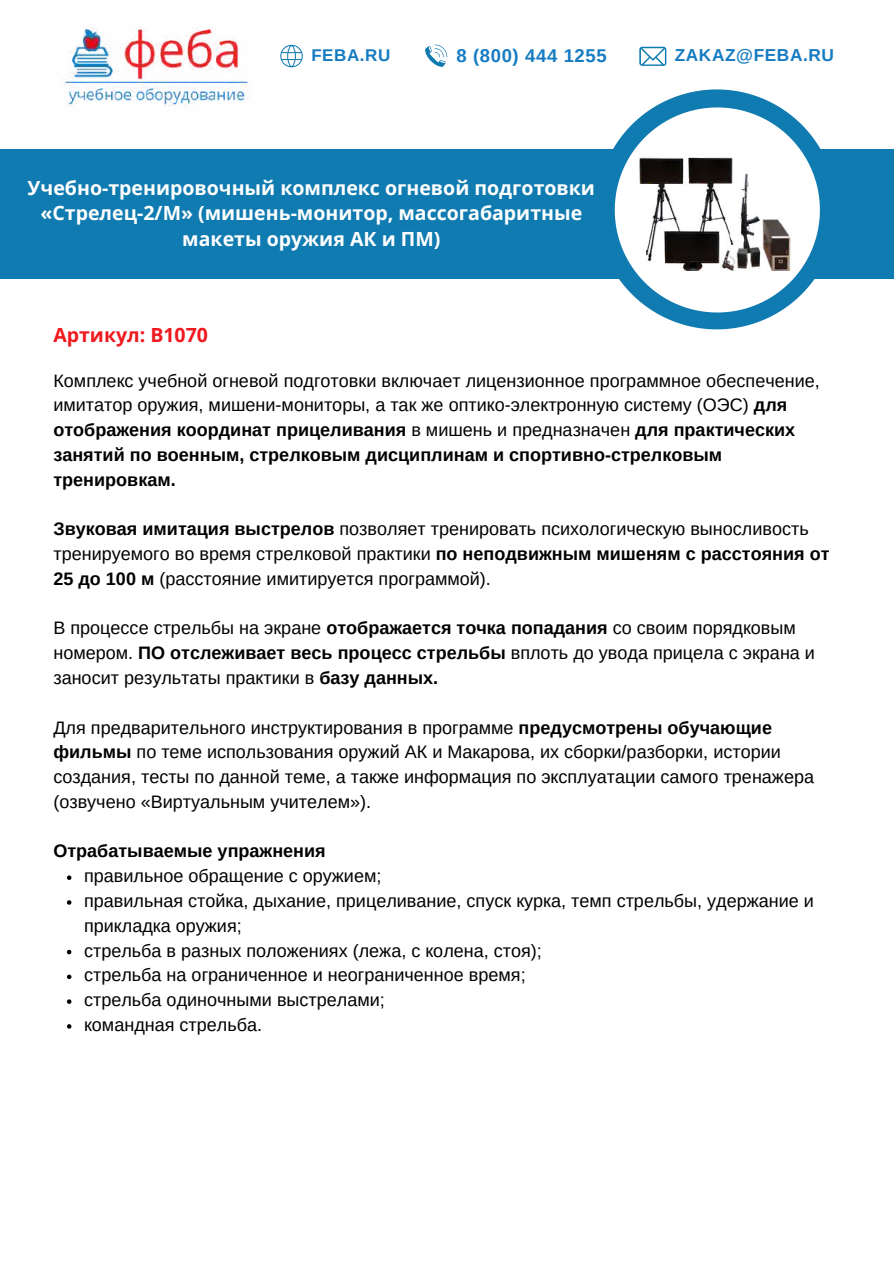
<style>
.page{position:relative;width:894px;height:1264px;background:#fff}
.page>*{position:absolute;margin:0;border:0;box-sizing:border-box;transform-origin:0 0}
.t1{font:700 19.5px/26px "Open Sans";color:#fff;text-align:center}
.t2{font:700 19.5px "Open Sans";color:#ef191f}
.t3{font:700 18.45px "Arimo";letter-spacing:.035em;color:#157bc2}
.t4{font:18px/24.8px "Arimo";color:#000}
.t5{font:700 18px "Arimo";color:#000}
.t6{font:700 17.25px "Arimo";letter-spacing:.035em;color:#157bc2}
.t7{font:700 16.95px "Arimo";letter-spacing:.035em;color:#157bc2}
.s1{font-weight:700}
</style>
<div class="page">
<img style="left:62px;top:27px;width:187px;height:80px">
<svg style="left:639px;top:47px;width:27px;height:19px"></svg>
<svg style="left:425px;top:45px;width:22px;height:22px"></svg>
<svg style="left:280px;top:45px;width:23px;height:22px"></svg>
<div style="left:0;top:149px;width:893px;height:130px;background:#107bb1"></div>
<svg style="left:613px;top:89px;width:208px;height:240px"></svg>
<svg style="left:614px;top:107px;width:205px;height:205px"></svg>
<svg style="left:67px;top:875px;width:4px;height:5px"></svg>
<svg style="left:67px;top:900px;width:4px;height:4px"></svg>
<svg style="left:67px;top:949px;width:4px;height:5px"></svg>
<svg style="left:67px;top:974px;width:4px;height:5px"></svg>
<svg style="left:67px;top:999px;width:4px;height:4px"></svg>
<svg style="left:67px;top:1024px;width:4px;height:4px"></svg>
<img style="left:633px;top:150px;width:168px;height:120px">
<p class="t7" style="left:311px;top:44px;width:81px">FEBA.RU</p>
<p class="t3" style="left:456px;top:43px;width:152px">8 (800) 444 1255</p>
<p class="t6" style="left:674px;top:43px;width:161px">ZAKAZ@FEBA.RU</p>
<p class="t1" style="left:28px;top:174px;width:568px">Учебно-тренировочный комплекс огневой подготовки «Стрелец-2/М» (мишень-монитор, массогабаритные макеты оружия АК и ПМ)</p>
<p class="t2" style="left:53px;top:321px;width:156px">Артикул: В1070</p>
<p class="t4" style="left:53px;top:368px;width:767px">Комплекс учебной огневой подготовки включает лицензионное программное обеспечение, имитатор оружия, мишени-мониторы, а так же оптико-электронную систему (ОЭС) <span class="s1">для отображения координат прицеливания</span> в мишень и предназначен <span class="s1">для практических занятий по военным, стрелковым дисциплинам и спортивно-стрелковым тренировкам.</span></p>
<p class="t4" style="left:53px;top:517px;width:777px"><span class="s1">Звуковая имитация выстрелов</span> позволяет тренировать психологическую выносливость тренируемого во время стрелковой практики <span class="s1">по неподвижным мишеням с расстояния от<br>25 до 100 м</span> (расстояние имитируется программой).</p>
<p class="t4" style="left:53px;top:616px;width:763px">В процессе стрельбы на экране <span class="s1">отображается точка попадания</span> со своим порядковым номером. <span class="s1">ПО отслеживает весь процесс стрельбы</span> вплоть до увода прицела с экрана и заносит результаты практики в <span class="s1">базу данных.</span></p>
<p class="t4" style="left:53px;top:715px;width:762px">Для предварительного инструктирования в программе <span class="s1">предусмотрены обучающие фильмы</span> по теме использования оружий АК и Макарова, их сборки/разборки, истории создания, тесты по данной теме, а также информация по эксплуатации самого тренажера (озвучено «Виртуальным учителем»).</p>
<p class="t5" style="left:53px;top:838px;width:274px">Отрабатываемые упражнения</p>
<p class="t4" style="left:84px;top:863px;width:731px">правильное обращение с оружием;<br>правильная стойка, дыхание, прицеливание, спуск курка, темп стрельбы, удержание и прикладка оружия;<br>стрельба в разных положениях (лежа, с колена, стоя);<br>стрельба на ограниченное и неограниченное время;<br>стрельба одиночными выстрелами;<br>командная стрельба.</p>
</div>
